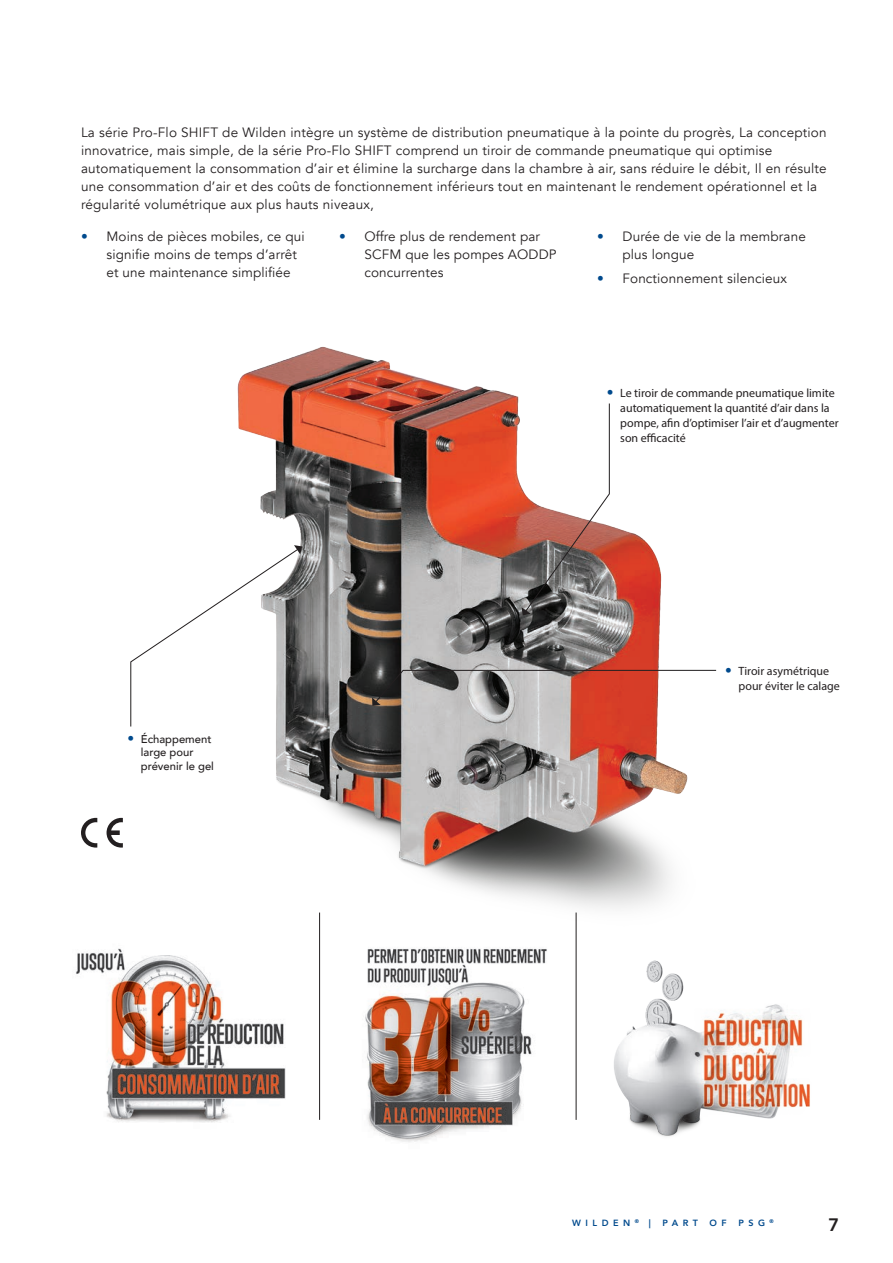
<style>
.page{position:relative;width:893px;height:1263px;background:#fff}
.page>*{position:absolute;margin:0;border:0;box-sizing:border-box;transform-origin:0 0}
.t1{font:800 18px "Avenir";color:#231f20}
.Body_Text{font:13.5px/18px "Avenir";letter-spacing:.015em;color:#231f20}
.Product_Body{font:12px/15px "Myriad Pro";color:#231f20}
.Product_Body-2{font:500 11.25px/13.5px "Avenir";color:#231f20}
.t2{font:800 9px "Avenir";letter-spacing:.5em;color:#004a8d}
.s1{color:#004a8d}
.s2{font-family:"Avenir";font-size:13.5px;color:#004a8d}
.s3{font-weight:400;font-size:13.5px;color:#004a8d}
</style>
<div class="page">
<hr style="left:319px;top:912px;width:1px;height:208px;background:#231f20">
<hr style="left:576px;top:912px;width:1px;height:208px;background:#231f20">
<img style="left:237px;top:346px;width:451px;height:603px">
<svg style="left:130px;top:545px;width:172px;height:182px"></svg>
<svg style="left:372px;top:669px;width:345px;height:37px"></svg>
<svg style="left:522px;top:402px;width:88px;height:213px"></svg>
<svg style="left:81px;top:818px;width:16px;height:29px"></svg>
<svg style="left:107px;top:818px;width:16px;height:29px"></svg>
<img style="left:333px;top:942px;width:221px;height:200px">
<img style="left:76px;top:933px;width:215px;height:190px">
<img style="left:604px;top:941px;width:206px;height:196px">
<p class="Body_Text" style="left:81px;top:123px;width:747px">La série Pro-Flo SHIFT de Wilden intègre un système de distribution pneumatique à la pointe du progrès, La conception innovatrice, mais simple, de la série Pro-Flo SHIFT comprend un tiroir de commande pneumatique qui optimise automatiquement la consommation d’air et élimine la surcharge dans la chambre à air, sans réduire le débit, Il en résulte une consommation d’air et des coûts de fonctionnement inférieurs tout en maintenant le rendement opérationnel et la régularité volumétrique aux plus hauts niveaux,</p>
<p class="Body_Text" style="left:106px;top:227px;width:200px;text-indent:-26px"><span class="s1">•</span> Moins de pièces mobiles, ce qui signifie moins de temps d’arrêt et une maintenance simplifiée</p>
<p class="Body_Text" style="left:364px;top:227px;width:194px;text-indent:-26px"><span class="s1">•</span> Offre plus de rendement par<br>SCFM que les pompes AODDP concurrentes</p>
<p class="Body_Text" style="left:622px;top:227px;width:185px;text-indent:-26px"><span class="s1">•</span> Durée de vie de la membrane plus longue</p>
<p class="Body_Text" style="left:597px;top:270px;width:191px"><span class="s1">•</span> Fonctionnement silencieux</p>
<p class="Product_Body" style="left:620px;top:386px;width:220px;text-indent:-14px"><span class="s2">•</span> Le tiroir de commande pneumatique limite automatiquement la quantité d’air dans la pompe, afin d’optimiser l’air et d’augmenter son efficacité</p>
<p class="Product_Body-2" style="left:141px;top:731px;width:75px;text-indent:-14px"><span class="s3">•</span> Échappement large pour prévenir le gel</p>
<p class="Product_Body" style="left:739px;top:664px;width:103px;text-indent:-14px"><span class="s2">•</span> Tiroir asymétrique pour éviter le calage</p>
<p class="t2" style="left:572px;top:1215px;width:80px">WILDEN <sup>®</sup> |</p>
<p class="t2" style="left:662px;top:1215px;width:37px">PART</p>
<p class="t2" style="left:710px;top:1215px;width:19px">O F</p>
<p class="t2" style="left:738px;top:1215px;width:37px">PSG <sup>®</sup></p>
<h1 class="t1" style="left:828px;top:1211px;width:12px">7</h1>
</div>
